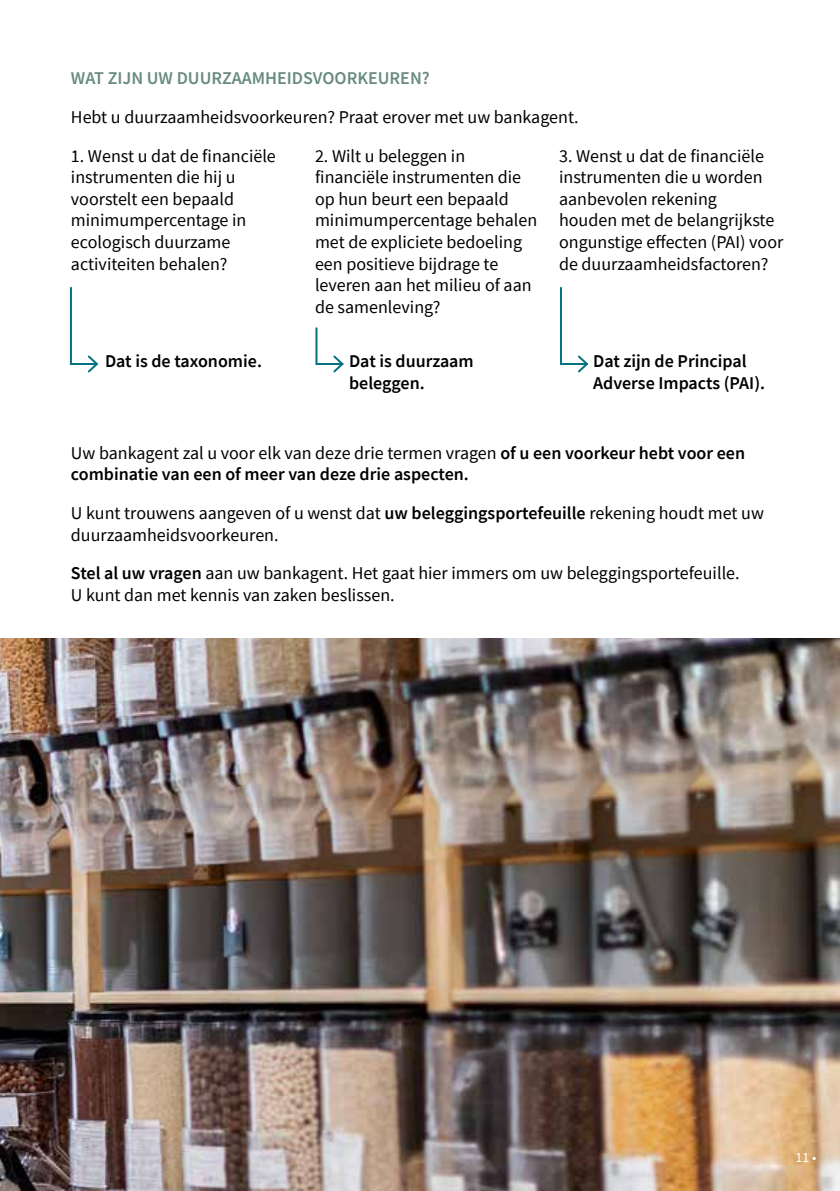
<style>
.page{position:relative;width:840px;height:1191px;background:#fff}
.page>*{position:absolute;margin:0;border:0;box-sizing:border-box;transform-origin:0 0}
.t1{font:18px/21.6px "Source Sans Pro";color:#000}
.t2{font:600 18px/21.6px "Source Sans Pro";color:#000}
.t3{font:600 18px "Source Sans Pro";color:#678a81}
.t4{font:14px "Source Sans Pro";color:#fff}
.s1{font-weight:400}
.s2{font-weight:600}
</style>
<div class="page">
<img style="left:0;top:638px;width:839px;height:553px">
<svg style="left:69px;top:286px;width:30px;height:87px"></svg>
<svg style="left:315px;top:327px;width:29px;height:46px"></svg>
<svg style="left:560px;top:287px;width:29px;height:86px"></svg>
<p class="t3" style="left:71px;top:67px;width:360px">WAT ZIJN UW DUURZAAMHEIDSVOORKEUREN?</p>
<p class="t1" style="left:71px;top:106px;width:509px">Hebt u duurzaamheidsvoorkeuren? Praat erover met uw bankagent.</p>
<p class="t1" style="left:71px;top:145px;width:206px">1. Wenst u dat de financiële instrumenten die hij u voorstelt een bepaald minimumpercentage in ecologisch duurzame activiteiten behalen?</p>
<p class="t1" style="left:558px;top:145px;width:226px">3. Wenst u dat de financiële instrumenten die u worden aanbevolen rekening<br>houden met de belangrijkste ongunstige effecten (PAI) voor de duurzaamheidsfactoren?</p>
<p class="t1" style="left:315px;top:145px;width:224px">2. Wilt u beleggen in financiële instrumenten die op hun beurt een bepaald minimumpercentage behalen met de expliciete bedoeling een positieve bijdrage te leveren aan het milieu of aan de samenleving?</p>
<p class="t2" style="left:349px;top:350px;width:126px">Dat is duurzaam beleggen.</p>
<p class="t2" style="left:105px;top:350px;width:158px">Dat is de taxonomie.</p>
<p class="t2" style="left:592px;top:350px;width:173px">Dat zijn de Principal<br>Adverse Impacts (PAI).</p>
<p class="t2" style="left:71px;top:442px;width:675px"><span class="s1">Uw bankagent zal u voor elk van deze drie termen vragen</span> of u een voorkeur hebt voor een combinatie van een of meer van deze drie aspecten.</p>
<p class="t1" style="left:71px;top:502px;width:694px">U kunt trouwens aangeven of u wenst dat <span class="s2">uw beleggingsportefeuille</span> rekening houdt met uw duurzaamheidsvoorkeuren.</p>
<p class="t1" style="left:71px;top:562px;width:669px"><span class="s2">Stel al uw vragen</span> aan uw bankagent. Het gaat hier immers om uw beleggingsportefeuille.<br>U kunt dan met kennis van zaken beslissen.</p>
<p class="t4" style="left:795px;top:1148px;width:22px">11 •</p>
</div>
